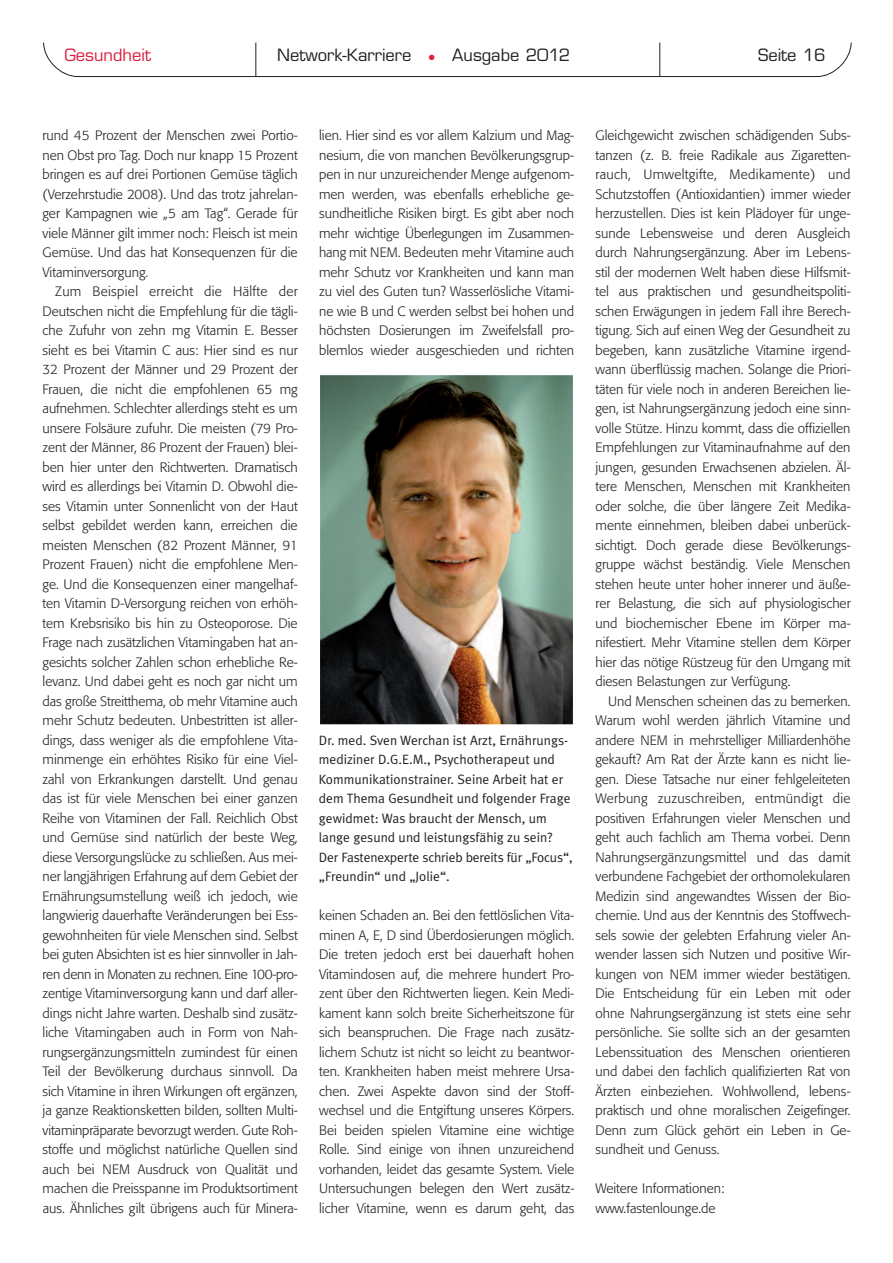
<style>
.page{position:relative;width:893px;height:1263px;background:#fff}
.page>*{position:absolute;margin:0;border:0;box-sizing:border-box;transform-origin:0 0}
.t1{font:16.5px "Eurostile";color:#231f20}
.t2{font:16.5px "Eurostile";color:#db1e3d}
.t3{font:300 13.5px/19.5px "Formata";color:#231f20;text-align:justify}
.t4{font:13.5px/19.5px "Meta Plus Normal";color:#231f20}
.s1{color:#db1e3d}
</style>
<div class="page">
<svg style="left:43px;top:42px;width:809px;height:35px"></svg>
<img style="left:321px;top:376px;width:251px;height:347px">
<div style="left:319px;top:374px;width:255px;height:351px;border:1px solid #fff"></div>
<p class="t2" style="left:64px;top:49px;width:88px">Gesundheit</p>
<p class="t1" style="left:277px;top:49px;width:295px">Network-Karriere <span class="s1">●</span> Ausgabe 2012</p>
<p class="t1" style="left:758px;top:49px;width:69px">Seite 16</p>
<p class="t3" style="left:43px;top:127px;width:257px">rund 45 Prozent der Menschen zwei Portio&shy;nen Obst pro Tag. Doch nur knapp 15 Prozent bringen es auf drei Portionen Gemüse täglich (Verzehrstudie 2008). Und das trotz jahrelan&shy;ger Kampagnen wie „5 am Tag“. Gerade für viele Männer gilt immer noch: Fleisch ist mein Gemüse. Und das hat Konsequenzen für die Vitaminversorgung.</p>
<p class="t3" style="left:43px;top:283px;width:257px;text-indent:13px">Zum Beispiel erreicht die Hälfte der Deutschen nicht die Empfehlung für die tägli&shy;che Zufuhr von zehn mg Vitamin E. Besser sieht es bei Vitamin C aus: Hier sind es nur 32 Prozent der Männer und 29 Prozent der Frauen, die nicht die empfohlenen 65 mg aufnehmen. Schlechter allerdings steht es um unsere Folsäure zufuhr. Die meisten (79 Pro&shy;zent der Männer, 86 Prozent der Frauen) blei&shy;ben hier unter den Richtwerten. Dramatisch wird es allerdings bei Vitamin D. Obwohl die&shy;ses Vitamin unter Sonnenlicht von der Haut selbst gebildet werden kann, erreichen die meisten Menschen (82 Prozent Männer, 91<br>Prozent Frauen) nicht die empfohlene Men&shy;ge. Und die Konsequenzen einer mangelhaf&shy;ten Vitamin D-Versorgung reichen von erhöh&shy;tem Krebsrisiko bis hin zu Osteoporose. Die Frage nach zusätzlichen Vitamingaben hat an&shy;gesichts solcher Zahlen schon erhebliche Re&shy;levanz. Und dabei geht es noch gar nicht um das große Streitthema, ob mehr Vitamine auch mehr Schutz bedeuten. Unbestritten ist aller&shy;dings, dass weniger als die empfohlene Vita&shy;minmenge ein erhöhtes Risiko für eine Viel&shy;zahl von Erkrankungen darstellt. Und genau das ist für viele Menschen bei einer ganzen Reihe von Vitaminen der Fall. Reichlich Obst und Gemüse sind natürlich der beste Weg, diese Versorgungslücke zu schließen. Aus mei&shy;ner langjährigen Erfahrung auf dem Gebiet der Ernährungsumstellung weiß ich jedoch, wie langwierig dauerhafte Veränderungen bei Ess&shy;gewohnheiten für viele Menschen sind. Selbst bei guten Absichten ist es hier sinnvoller in Jah&shy;ren denn in Monaten zu rechnen. Eine 100-pro&shy;zentige Vitaminversorgung kann und darf aller&shy;dings nicht Jahre warten. Deshalb sind zusätz&shy;liche Vitamingaben auch in Form von Nah&shy;rungsergänzungsmitteln zumindest für einen Teil der Bevölkerung durchaus sinnvoll. Da sich Vitamine in ihren Wirkungen oft ergänzen, ja ganze Reaktionsketten bilden, sollten Multi&shy;vitaminpräparate bevorzugt werden. Gute Roh&shy;stoffe und möglichst natürliche Quellen sind auch bei NEM Ausdruck von Qualität und machen die Preisspanne im Produktsortiment aus. Ähnliches gilt übrigens auch für Minera-</p>
<p class="t3" style="left:319px;top:127px;width:257px">lien. Hier sind es vor allem Kalzium und Mag&shy;nesium, die von manchen Bevölkerungsgrup&shy;pen in nur unzureichender Menge aufgenom&shy;men werden, was ebenfalls erhebliche ge&shy;sundheitliche Risiken birgt. Es gibt aber noch mehr wichtige Überlegungen im Zusammen&shy;hang mit NEM. Bedeuten mehr Vitamine auch mehr Schutz vor Krankheiten und kann man zu viel des Guten tun? Wasserlösliche Vitami&shy;ne wie B und C werden selbst bei hohen und höchsten Dosierungen im Zweifelsfall pro&shy;blemlos wieder ausgeschieden und richten</p>
<p class="t3" style="left:595px;top:127px;width:257px">Gleichgewicht zwischen schädigenden Subs&shy;tanzen (z. B. freie Radikale aus Zigaretten&shy;rauch, Umweltgifte, Medikamente) und Schutzstoffen (Antioxidantien) immer wieder herzustellen. Dies ist kein Plädoyer für unge&shy;sunde Lebensweise und deren Ausgleich durch Nahrungsergänzung. Aber im Lebens&shy;stil der modernen Welt haben diese Hilfsmit&shy;tel aus praktischen und gesundheitspoliti&shy;schen Erwägungen in jedem Fall ihre Berech&shy;tigung. Sich auf einen Weg der Gesundheit zu begeben, kann zusätzliche Vitamine irgend&shy;wann überflüssig machen. Solange die Priori&shy;täten für viele noch in anderen Bereichen lie&shy;gen, ist Nahrungsergänzung jedoch eine sinn&shy;volle Stütze. Hinzu kommt, dass die offiziellen Empfehlungen zur Vitaminaufnahme auf den jungen, gesunden Erwachsenen abzielen. Äl&shy;tere Menschen, Menschen mit Krankheiten oder solche, die über längere Zeit Medika&shy;mente einnehmen, bleiben dabei unberück&shy;sichtigt. Doch gerade diese Bevölkerungs&shy;gruppe wächst beständig. Viele Menschen stehen heute unter hoher innerer und äuße&shy;rer Belastung, die sich auf physiologischer und biochemischer Ebene im Körper ma&shy;nifestiert. Mehr Vitamine stellen dem Körper hier das nötige Rüstzeug für den Umgang mit diesen Belastungen zur Verfügung.</p>
<p class="t3" style="left:595px;top:692px;width:257px;text-indent:13px">Und Menschen scheinen das zu bemerken.<br>Warum wohl werden jährlich Vitamine und andere NEM in mehrstelliger Milliardenhöhe gekauft? Am Rat der Ärzte kann es nicht lie&shy;gen. Diese Tatsache nur einer fehlgeleiteten Werbung zuzuschreiben, entmündigt die positiven Erfahrungen vieler Menschen und geht auch fachlich am Thema vorbei. Denn Nahrungsergänzungsmittel und das damit verbundene Fachgebiet der orthomolekularen Medizin sind angewandtes Wissen der Bio&shy;chemie. Und aus der Kenntnis des Stoffwech&shy;sels sowie der gelebten Erfahrung vieler An&shy;wender lassen sich Nutzen und positive Wir&shy;kungen von NEM immer wieder bestätigen.<br>Die Entscheidung für ein Leben mit oder ohne Nahrungsergänzung ist stets eine sehr persönliche. Sie sollte sich an der gesamten Lebenssituation des Menschen orientieren und dabei den fachlich qualifizierten Rat von Ärzten einbeziehen. Wohlwollend, lebens&shy;praktisch und ohne moralischen Zeigefinger.<br>Denn zum Glück gehört ein Leben in Ge&shy;sundheit und Genuss.</p>
<p class="t3" style="left:595px;top:1180px;width:130px">Weitere Informationen: www.fastenlounge.de</p>
<p class="t4" style="left:319px;top:730px;width:255px">Dr. med. Sven Werchan ist Arzt, Ernährungs&shy;mediziner D.G.E.M., Psychotherapeut und Kommunikationstrainer. Seine Arbeit hat er dem Thema Gesundheit und folgender Frage gewidmet: Was braucht der Mensch, um lange gesund und leistungsfähig zu sein?<br>Der Fastenexperte schrieb bereits für „Focus“, „Freundin“ und „Jolie“.</p>
<p class="t3" style="left:319px;top:907px;width:257px">keinen Schaden an. Bei den fettlöslichen Vita&shy;minen A, E, D sind Überdosierungen möglich.<br>Die treten jedoch erst bei dauerhaft hohen Vitamindosen auf, die mehrere hundert Pro&shy;zent über den Richtwerten liegen. Kein Medi&shy;kament kann solch breite Sicherheitszone für sich beanspruchen. Die Frage nach zusätz&shy;lichem Schutz ist nicht so leicht zu beantwor&shy;ten. Krankheiten haben meist mehrere Ursa&shy;chen. Zwei Aspekte davon sind der Stoff&shy;wechsel und die Entgiftung unseres Körpers.<br>Bei beiden spielen Vitamine eine wichtige Rolle. Sind einige von ihnen unzureichend vorhanden, leidet das gesamte System. Viele Untersuchungen belegen den Wert zusätz&shy;licher Vitamine, wenn es darum geht, das</p>
</div>
